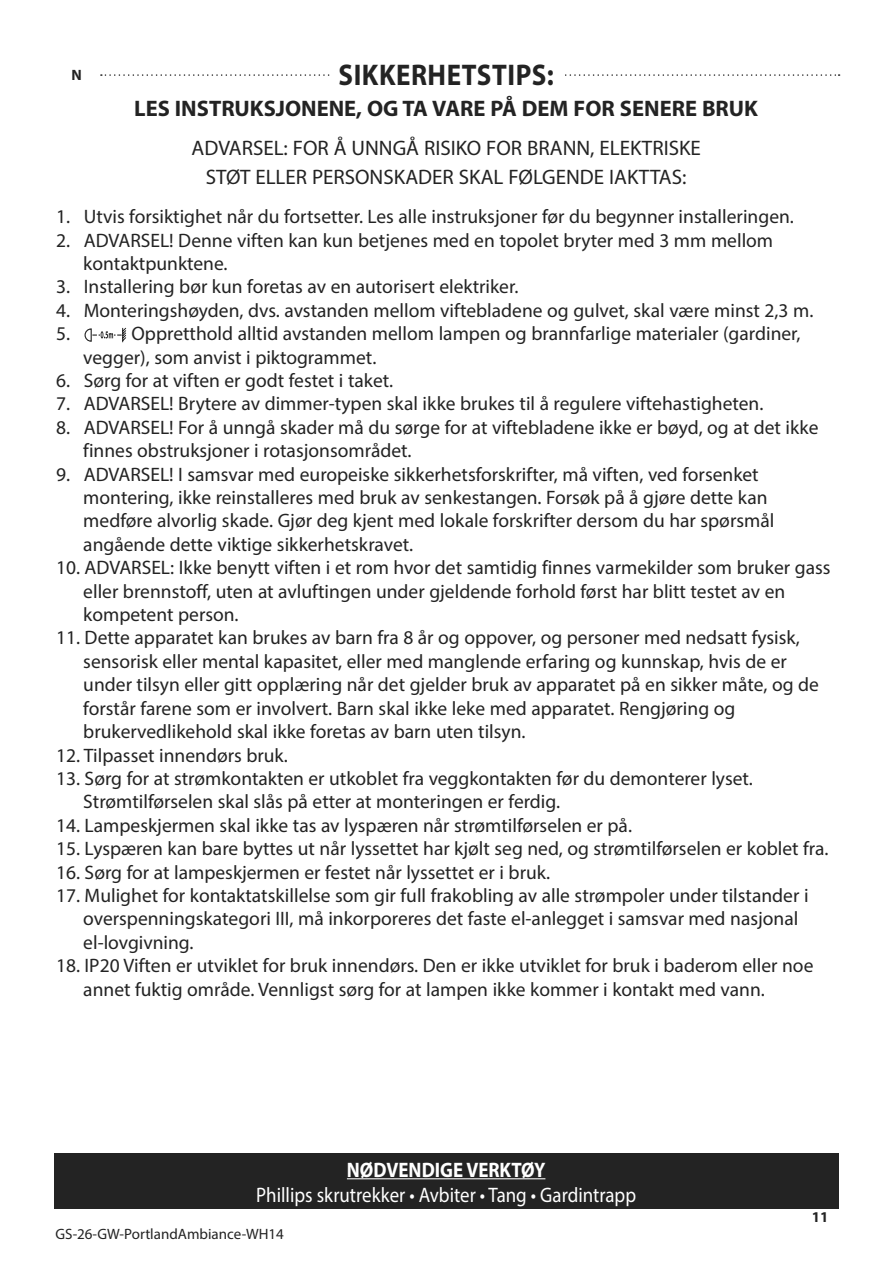
<style>
.page{position:relative;width:893px;height:1263px;background:#fff}
.page>*{position:absolute;margin:0;border:0;box-sizing:border-box;transform-origin:0 0}
.t1{font:700 30px "Myriad Pro";letter-spacing:.02em;color:#232323;scale:.9 1}
.t2{font:700 22.5px "Myriad Pro";color:#232323}
.t3{font:21px/29px "Myriad Pro";color:#232323;text-align:center}
.t4{font:21px "Myriad Pro";color:#fff;scale:.9 1}
.t5{font:700 21px "Myriad Pro";color:#fff;scale:.9 1}
.t6{font:19.5px/23.4px "Myriad Pro";color:#232323}
.t7{font:15px "Myriad Pro";color:#232323}
.t8{font:700 15px "Myriad Pro";color:#232323}
</style>
<div class="page">
<svg style="left:101px;top:74px;width:739px;height:2px"></svg>
<div style="left:330px;top:54px;width:232px;height:39px;background:#fff"></div>
<div style="left:54px;top:1154px;width:785px;height:55px;background:#232323"></div>
<hr style="left:347px;top:1178px;width:198px;height:1px;background:#fff">
<svg style="left:85px;top:328px;width:41px;height:14px"></svg>
<p class="t8" style="left:71px;top:65px;width:12px">N</p>
<h1 class="t1" style="left:339px;top:55px;width:241px">SIKKERHETSTIPS:</h1>
<p class="t2" style="left:134px;top:93px;width:625px">LES INSTRUKSJONENE, OG TA VARE PÅ DEM FOR SENERE BRUK</p>
<p class="t3" style="left:192px;top:133px;width:511px">ADVARSEL: FOR Å UNNGÅ RISIKO FOR BRANN, ELEKTRISKE<br>STØT ELLER PERSONSKADER SKAL FØLGENDE IAKTTAS:</p>
<p class="t6" style="left:56px;top:205px;width:739px">1. Utvis forsiktighet når du fortsetter. Les alle instruksjoner før du begynner installeringen.</p>
<p class="t6" style="left:83px;top:228px;width:691px;text-indent:-27px">2. ADVARSEL! Denne viften kan kun betjenes med en topolet bryter med 3 mm mellom kontaktpunktene.</p>
<p class="t6" style="left:56px;top:275px;width:464px">3. Installering bør kun foretas av en autorisert elektriker.</p>
<p class="t6" style="left:56px;top:298px;width:759px">4. Monteringshøyden, dvs. avstanden mellom viftebladene og gulvet, skal være minst 2,3 m.<br>5.</p>
<p class="t6" style="left:83px;top:322px;width:719px;text-indent:48px">Oppretthold alltid avstanden mellom lampen og brannfarlige materialer (gardiner, vegger), som anvist i piktogrammet.</p>
<p class="t6" style="left:56px;top:368px;width:339px">6. Sørg for at viften er godt festet i taket.</p>
<p class="t6" style="left:56px;top:392px;width:709px">7. ADVARSEL! Brytere av dimmer-typen skal ikke brukes til å regulere viftehastigheten.</p>
<p class="t6" style="left:83px;top:415px;width:737px;text-indent:-27px">8. ADVARSEL! For å unngå skader må du sørge for at viftebladene ikke er bøyd, og at det ikke finnes obstruksjoner i rotasjonsområdet.</p>
<p class="t6" style="left:83px;top:462px;width:692px;text-indent:-27px">9. ADVARSEL! I samsvar med europeiske sikkerhetsforskrifter, må viften, ved forsenket montering, ikke reinstalleres med bruk av senkestangen. Forsøk på å gjøre dette kan medføre alvorlig skade. Gjør deg kjent med lokale forskrifter dersom du har spørsmål angående dette viktige sikkerhetskravet.</p>
<p class="t6" style="left:83px;top:556px;width:749px;text-indent:-27px">10. ADVARSEL: Ikke benytt viften i et rom hvor det samtidig finnes varmekilder som bruker gass eller brennstoff, uten at avluftingen under gjeldende forhold først har blitt testet av en kompetent person.</p>
<p class="t6" style="left:83px;top:626px;width:737px;text-indent:-27px">11. Dette apparatet kan brukes av barn fra 8 år og oppover, og personer med nedsatt fysisk, sensorisk eller mental kapasitet, eller med manglende erfaring og kunnskap, hvis de er under tilsyn eller gitt opplæring når det gjelder bruk av apparatet på en sikker måte, og de forstår farene som er involvert. Barn skal ikke leke med apparatet. Rengjøring og brukervedlikehold skal ikke foretas av barn uten tilsyn.</p>
<p class="t6" style="left:56px;top:743px;width:233px">12. Tilpasset innendørs bruk.</p>
<p class="t6" style="left:83px;top:766px;width:671px;text-indent:-27px">13. Sørg for at strømkontakten er utkoblet fra veggkontakten før du demonterer lyset.<br>Strømtilførselen skal slås på etter at monteringen er ferdig.</p>
<p class="t6" style="left:56px;top:813px;width:577px">14. Lampeskjermen skal ikke tas av lyspæren når strømtilførselen er på.</p>
<p class="t6" style="left:56px;top:836px;width:774px">15. Lyspæren kan bare byttes ut når lyssettet har kjølt seg ned, og strømtilførselen er koblet fra.</p>
<p class="t6" style="left:56px;top:860px;width:496px">16. Sørg for at lampeskjermen er festet når lyssettet er i bruk.</p>
<p class="t6" style="left:83px;top:883px;width:727px;text-indent:-27px">17. Mulighet for kontaktatskillelse som gir full frakobling av alle strømpoler under tilstander i overspenningskategori III, må inkorporeres det faste el-anlegget i samsvar med nasjonal el-lovgivning.</p>
<p class="t6" style="left:83px;top:953px;width:732px;text-indent:-27px">18. IP20 Viften er utviklet for bruk innendørs. Den er ikke utviklet for bruk i baderom eller noe annet fuktig område. Vennligst sørg for at lampen ikke kommer i kontakt med vann.</p>
<p class="t5" style="left:347px;top:1156px;width:222px">NØDVENDIGE VERKTØY</p>
<p class="t4" style="left:256px;top:1182px;width:424px">Phillips skrutrekker • Avbiter • Tang • Gardintrapp</p>
<p class="t7" style="left:56px;top:1224px;width:230px">GS-26-GW-PortlandAmbiance-WH14</p>
<p class="t8" style="left:812px;top:1207px;width:18px">11</p>
</div>
